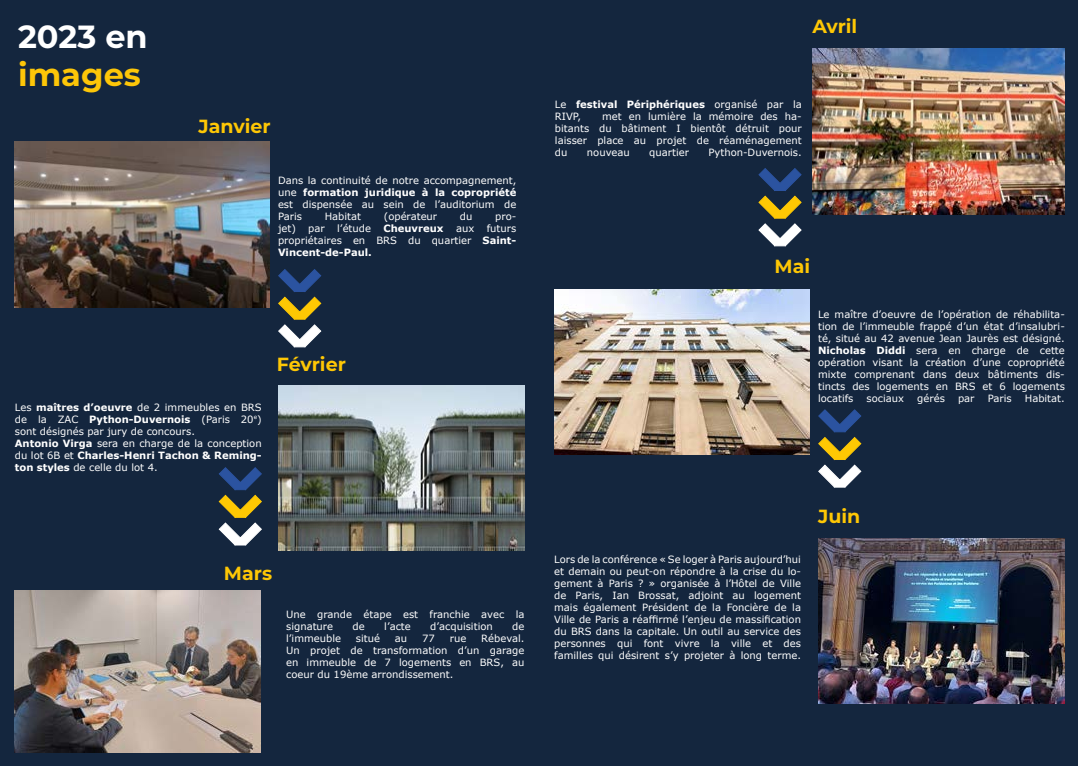
<style>
.page{position:relative;width:1078px;height:766px;background:#fff}
.page>*{position:absolute;margin:0;border:0;box-sizing:border-box;transform-origin:0 0}
.t1{font:700 32px "Montserrat";color:#fff}
.t2{font:700 32px "Montserrat";color:#fdc608}
.t3{font:700 19px "Montserrat";color:#fec705}
.t4{font:10px/12px "Verdana";color:#fff;text-align:justify}
.t5{font:700 10px/12px "Verdana";color:#fff}
.s1{font-weight:700}
.s2{font-weight:400}
</style>
<div class="page">
<div style="left:0;top:0;width:1077px;height:765px;background:#14263e"></div>
<svg style="left:278px;top:269px;width:44px;height:79px"></svg>
<img style="left:15px;top:142px;width:254px;height:165px">
<img style="left:278px;top:385px;width:246px;height:165px">
<img style="left:14px;top:590px;width:247px;height:162px">
<svg style="left:218px;top:467px;width:44px;height:79px"></svg>
<img style="left:812px;top:49px;width:252px;height:165px">
<img style="left:554px;top:289px;width:255px;height:166px">
<svg style="left:758px;top:168px;width:44px;height:79px"></svg>
<img style="left:818px;top:538px;width:246px;height:165px">
<svg style="left:818px;top:409px;width:44px;height:79px"></svg>
<h1 class="t1" style="left:18px;top:13px;width:131px">2023 en</h1>
<h1 class="t2" style="left:18px;top:52px;width:124px">images</h1>
<h2 class="t3" style="left:198px;top:112px;width:74px">Janvier</h2>
<p class="t4" style="left:278px;top:174px;width:240px">Dans la continuité de notre accompagnement, une <span class="s1">formation juridique à la copropriété </span>est dispensée au sein de l’auditorium de Paris</p>
<p class="t4" style="left:324px;top:210px;width:38px">Habitat</p>
<p class="t4" style="left:384px;top:210px;width:55px">(opérateur</p>
<p class="t4" style="left:460px;top:210px;width:14px">du</p>
<p class="t4" style="left:278px;top:210px;width:240px;text-indent:217px">pro&shy;jet) par l’étude <span class="s1">Cheuvreux</span> aux futurs propriétaires en BRS du quartier <span class="s1">Saint-Vincent-de-Paul.</span></p>
<h2 class="t3" style="left:277px;top:351px;width:71px">Février</h2>
<p class="t4" style="left:15px;top:400px;width:248px;text-align:left">Les <span class="s1">maîtres d’oeuvre</span> de 2 immeubles en BRS de la ZAC <span class="s1">Python-Duvernois</span> (Paris 20<sup>e</sup>) sont désignés par jury de concours.<br><span class="s1">Antonio Virga</span> sera en charge de la conception du lot 6B et <span class="s1">Charles-Henri Tachon &amp; Reming&shy;ton styles</span> de celle du lot 4.</p>
<h2 class="t3" style="left:224px;top:560px;width:50px">Mars</h2>
<p class="t4" style="left:286px;top:608px;width:240px">Une grande étape est franchie avec la signature</p>
<p class="t4" style="left:352px;top:620px;width:14px">de</p>
<p class="t4" style="left:384px;top:620px;width:28px">l’acte</p>
<p class="t4" style="left:430px;top:620px;width:64px">d’acquisition</p>
<p class="t4" style="left:512px;top:620px;width:14px">de</p>
<p class="t4" style="left:286px;top:632px;width:240px;text-indent:195px">Rébeval.<br>Un projet de transformation d’un garage en immeuble de 7 logements en BRS, au coeur du 19ème arrondissement.</p>
<p class="t4" style="left:286px;top:632px;width:56px">l’immeuble</p>
<p class="t4" style="left:356px;top:632px;width:26px">situé</p>
<p class="t4" style="left:395px;top:632px;width:14px">au</p>
<p class="t4" style="left:422px;top:632px;width:14px">77</p>
<p class="t4" style="left:449px;top:632px;width:18px">rue</p>
<h2 class="t3" style="left:812px;top:13px;width:46px">Avril</h2>
<p class="t5" style="left:555px;top:98px;width:248px"><span class="s2">Le</span> festival Périphériques <span class="s2">organisé par la<br>RIVP,</span></p>
<p class="t4" style="left:555px;top:110px;width:248px;text-indent:47px">met en lumière la mémoire des ha&shy;bitants du bâtiment I bientôt détruit pour laisser place au projet de réaménagement du</p>
<p class="t4" style="left:586px;top:146px;width:44px">nouveau</p>
<p class="t4" style="left:649px;top:146px;width:41px">quartier</p>
<p class="t4" style="left:708px;top:146px;width:95px">Python-Duvernois.</p>
<h2 class="t3" style="left:774px;top:252px;width:37px">Mai</h2>
<p class="t4" style="left:817px;top:308px;width:248px">Le maître d’oeuvre de l’opération de réhabilita&shy;tion de l’immeuble frappé d’un état d’insalubri&shy;té, situé au 42 avenue Jean Jaurès est désigné.<br><span class="s1">Nicholas Diddi</span> sera en charge de cette opération visant la création d’une copropriété mixte comprenant dans deux bâtiments dis&shy;tincts des logements en BRS et 6 logements locatifs</p>
<p class="t4" style="left:866px;top:392px;width:39px">sociaux</p>
<p class="t4" style="left:917px;top:392px;width:29px">gérés</p>
<p class="t4" style="left:957px;top:392px;width:18px">par</p>
<p class="t4" style="left:987px;top:392px;width:26px">Paris</p>
<p class="t4" style="left:1024px;top:392px;width:42px">Habitat.</p>
<p class="t4" style="left:554px;top:553px;width:248px">Lors de la conférence « Se loger à Paris aujourd’hui et demain ou peut-on répondre à la crise du lo&shy;gement à Paris ? » organisée à l’Hôtel de Ville de Paris, Ian Brossat, adjoint au logement mais également Président de la Foncière de la Ville de Paris a réaffirmé l’enjeu de massification du BRS dans la capitale. Un outil au service des personnes qui font vivre la ville et des familles qui désirent s’y projeter à long terme.</p>
<h2 class="t3" style="left:817px;top:502px;width:44px">Juin</h2>
</div>
